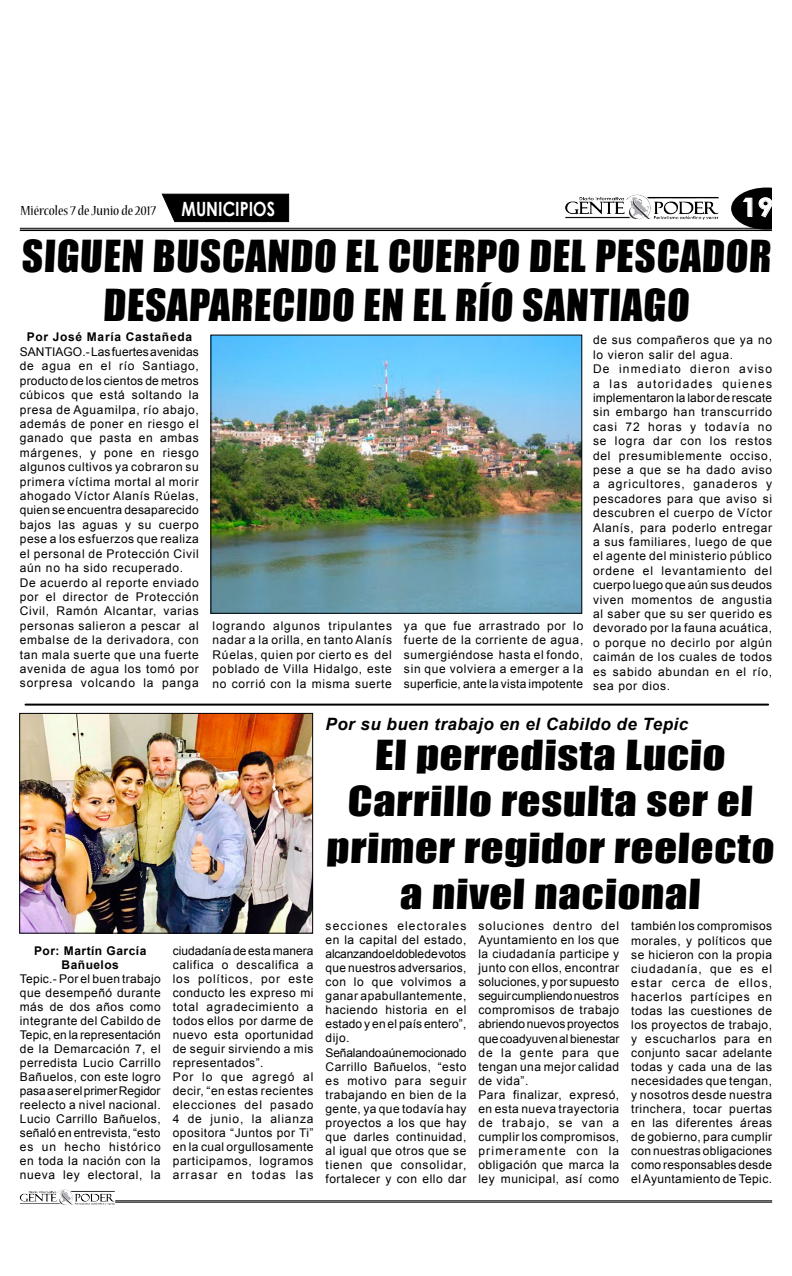
<style>
.page{position:relative;width:792px;height:1276px;background:#fff}
.page>*{position:absolute;margin:0;border:0;box-sizing:border-box;transform-origin:0 0}
.t1{font:40.5px/49px "Impact";color:#000;text-align:center}
.t2{font:38px/46.2px "Impact";color:#000;text-align:center;scale:1.17 1}
.t3{font:700 25.2px "Century Gothic";color:#fff;scale:1.14 1}
.t4{font:700 19.6px "Century Gothic";color:#fff;scale:.82 1}
.t5{font:italic 700 17px "Arial";letter-spacing:.03em;color:#000}
.t6{font:condensed 14.6px "Nueva Std";color:#000;scale:1.14 1}
.t7{font:12px/14px "Arial";letter-spacing:.055em;color:#000}
.t8{font:700 12px/14px "Arial";letter-spacing:.04em;color:#000;text-align:center}
.t9{font:700 12px "Arial";letter-spacing:.06em;color:#000}
</style>
<div class="page">
<svg style="left:731px;top:187px;width:41px;height:41px"></svg>
<hr style="left:20px;top:228px;width:752px;height:1px;background:#000">
<hr style="left:20px;top:229px;width:752px;height:2px;background:#000">
<img style="left:626px;top:195px;width:24px;height:20px">
<hr style="left:115px;top:1200px;width:657px;height:1px;background:#000">
<hr style="left:115px;top:1201px;width:657px;height:1px;background:#000">
<img style="left:58px;top:1189px;width:14px;height:13px">
<svg style="left:161px;top:193px;width:129px;height:30px;background:#1c1c1c"></svg>
<img style="left:212px;top:336px;width:368px;height:276px">
<div style="left:210px;top:334px;width:372px;height:280px;border:1px solid #000"></div>
<hr style="left:26px;top:703px;width:742px;height:2px;background:#000">
<img style="left:21px;top:715px;width:290px;height:216px">
<div style="left:19px;top:713px;width:294px;height:220px;border:1px solid #000"></div>
<p class="t6" style="left:20px;top:204px;width:120px">Miércoles 7 de Junio de 2017</p>
<h3 class="t4" style="left:182px;top:194px;width:42px">MUNICIPIO</h3>
<h3 class="t4" style="left:267px;top:194px;width:12px">S</h3>
<h3 class="t3" style="left:741px;top:188px;width:30px">19</h3>
<h1 class="t1" style="left:21px;top:230px;width:754px">SIGUEN BUSCANDO EL CUERPO DEL PESCADOR<br>DESAPARECIDO EN EL RÍO SANTIAGO</h1>
<p class="t9" style="left:27px;top:329px;width:167px">Por José María Castañeda</p>
<p class="t7" style="left:20px;top:344px;width:181px;line-height:14.4px">SANTIAGO.- Las fuertes avenidas de agua en el río Santiago, producto de los cientos de metros cúbicos que está soltando la presa de Aguamilpa, río abajo, además de poner en riesgo el ganado que pasta en ambas márgenes, y pone en riesgo algunos cultivos ya cobraron su primera víctima mortal al morir ahogado Víctor Alanís Rúelas, quien se encuentra desaparecido bajos las aguas y su cuerpo pese a los esfuerzos que realiza el personal de Protección Civil aún no ha sido recuperado.<br>De acuerdo al reporte enviado por el director de Protección<br>Civil, Ramón Alcantar, varias personas salieron a pescar al embalse de la derivadora, con tan mala suerte que una fuerte avenida de agua los tomó por sorpresa volcando la panga</p>
<p class="t7" style="left:593px;top:333px;width:181px;line-height:14.4px">de sus compañeros que ya no lo vieron salir del agua.<br>De inmediato dieron aviso a las autoridades quienes implementaron la labor de rescate sin embargo han transcurrido casi 72 horas y todavía no se logra dar con los restos del presumiblemente occiso, pese a que se ha dado aviso a agricultores, ganaderos y pescadores para que aviso si descubren el cuerpo de Víctor<br>Alanís, para poderlo entregar a sus familiares, luego de que el agente del ministerio público ordene el levantamiento del cuerpo luego que aún sus deudos viven momentos de angustia al saber que su ser querido es devorado por la fauna acuática, o porque no decirlo por algún caimán de los cuales de todos es sabido abundan en el río, sea por dios.</p>
<p class="t7" style="left:213px;top:618px;width:181px;line-height:14.4px;text-align:justify">logrando algunos tripulantes nadar a la orilla, en tanto Alanís Rúelas, quien por cierto es del poblado de Villa Hidalgo, este no corrió con la misma suerte</p>
<p class="t7" style="left:404px;top:618px;width:181px;line-height:14.4px;text-align:justify">ya que fue arrastrado por lo fuerte de la corriente de agua, sumergiéndose hasta el fondo, sin que volviera a emerger a la superficie, ante la vista impotente</p>
<h3 class="t5" style="left:326px;top:712px;width:364px">Por su buen trabajo en el Cabildo de Tepic</h3>
<p class="t8" style="left:34px;top:943px;width:114px">Por: Martín García<br>Bañuelos</p>
<p class="t7" style="left:20px;top:971px;width:142px;text-align:justify">Tepic.- Por el buen trabajo que desempeñó durante más de dos años como integrante del Cabildo de Tepic, en la representación de la Demarcación 7, el perredista Lucio Carrillo Bañuelos, con este logro pasa a ser el primer Regidor reelecto a nivel nacional.<br>Lucio Carrillo Bañuelos, señaló en entrevista, “esto es un hecho histórico en toda la nación con la nueva ley electoral, la</p>
<p class="t7" style="left:173px;top:943px;width:142px">ciudadanía de esta manera califica o descalifica a los políticos, por este conducto les expreso mi total agradecimiento a todos ellos por darme de nuevo esta oportunidad de seguir sirviendo a mis representados”.<br>Por lo que agregó al decir, “en estas recientes elecciones del pasado<br>4 de junio, la alianza opositora “Juntos por Ti” en la cual orgullosamente participamos, logramos arrasar en todas las</p>
<h2 class="t2" style="left:326px;top:731px;width:387px">El perredista Lucio<br>Carrillo resulta ser el primer regidor reelecto a nivel nacional</h2>
<p class="t7" style="left:326px;top:919px;width:142px">secciones electorales en la capital del estado, alcanzando el doble de votos que nuestros adversarios, con lo que volvimos a ganar apabullantemente, haciendo historia en el estado y en el país entero”, dijo.<br>Señalando aún emocionado<br>Carrillo Bañuelos, “esto es motivo para seguir trabajando en bien de la gente, ya que todavía hay proyectos a los que hay que darles continuidad, al igual que otros que se tienen que consolidar, fortalecer y con ello dar</p>
<p class="t7" style="left:478px;top:919px;width:142px">soluciones dentro del<br>Ayuntamiento en los que la ciudadanía participe y junto con ellos, encontrar soluciones, y por supuesto seguir cumpliendo nuestros compromisos de trabajo abriendo nuevos proyectos que coadyuven al bienestar de la gente para que tengan una mejor calidad de vida”.<br>Para finalizar, expresó, en esta nueva trayectoria de trabajo, se van a cumplir los compromisos, primeramente con la obligación que marca la ley municipal, así como</p>
<p class="t7" style="left:631px;top:919px;width:142px;text-align:justify">también los compromisos morales, y políticos que se hicieron con la propia ciudadanía, que es el estar cerca de ellos, hacerlos partícipes en todas las cuestiones de los proyectos de trabajo, y escucharlos para en conjunto sacar adelante todas y cada una de las necesidades que tengan, y nosotros desde nuestra trinchera, tocar puertas en las diferentes áreas de gobierno, para cumplir con nuestras obligaciones como responsables desde el Ayuntamiento de Tepic.</p>
</div>
